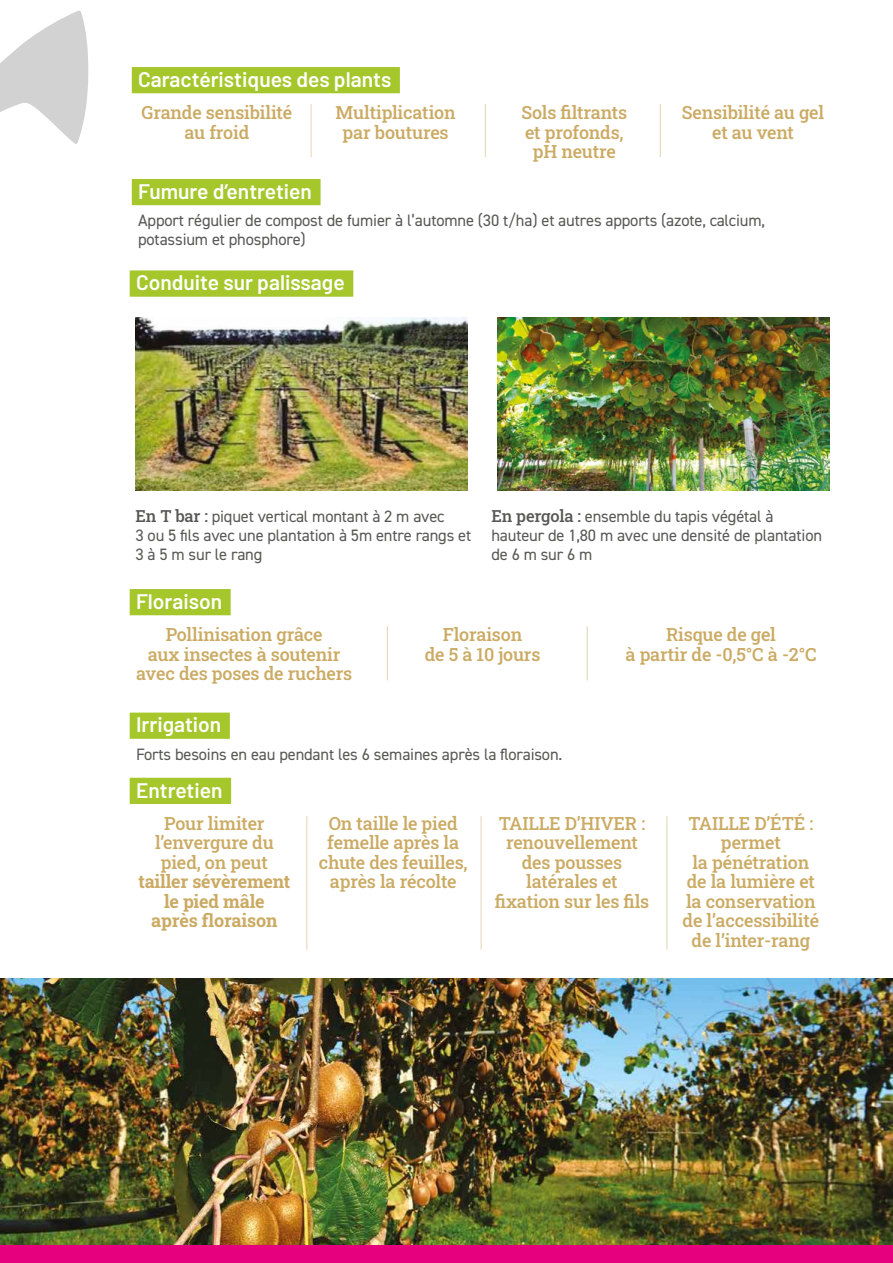
<style>
.page{position:relative;width:893px;height:1263px;background:#fff}
.page>*{position:absolute;margin:0;border:0;box-sizing:border-box;transform-origin:0 0}
.t1{font:600 21px "Barlow";color:#fff}
.t2{font:18px/19.5px "Roboto Slab";letter-spacing:-.01em;color:#cbaa63;text-align:center}
.t3{font:16.5px/18.8px "DIN2014";letter-spacing:-.01em;color:#575756}
.s1{font-family:"Roboto Slab"}
</style>
<div class="page">
<svg style="left:0;top:11px;width:88px;height:133px"></svg>
<div style="left:130px;top:270px;width:223px;height:27px;background:#a5c72b"></div>
<img style="left:497px;top:318px;width:332px;height:173px">
<img style="left:136px;top:318px;width:331px;height:173px">
<div style="left:130px;top:589px;width:101px;height:26px;background:#a5c72b"></div>
<div style="left:130px;top:713px;width:100px;height:26px;background:#a5c72b"></div>
<div style="left:130px;top:778px;width:101px;height:26px;background:#a5c72b"></div>
<img style="left:0;top:978px;width:893px;height:266px">
<div style="left:132px;top:67px;width:268px;height:26px;background:#a5c72b"></div>
<div style="left:132px;top:179px;width:189px;height:26px;background:#a5c72b"></div>
<hr style="left:311px;top:104px;width:1px;height:53px;background:#e5d3b1">
<hr style="left:485px;top:104px;width:1px;height:53px;background:#e5d3b1">
<hr style="left:660px;top:104px;width:1px;height:53px;background:#e5d3b1">
<hr style="left:306px;top:816px;width:1px;height:133px;background:#e5d3b1">
<hr style="left:481px;top:816px;width:1px;height:133px;background:#e5d3b1">
<hr style="left:666px;top:816px;width:1px;height:133px;background:#e5d3b1">
<hr style="left:387px;top:626px;width:1px;height:54px;background:#e5d3b1">
<hr style="left:587px;top:626px;width:1px;height:54px;background:#e5d3b1">
<div style="left:0;top:1244px;width:893px;height:19px;background:#e6007d"></div>
<p class="t1" style="left:138px;top:64px;width:255px">Caractéristiques des plants</p>
<p class="t2" style="left:142px;top:102px;width:152px">Grande sensibilité au froid</p>
<p class="t2" style="left:336px;top:102px;width:122px">Multiplication par boutures</p>
<p class="t2" style="left:521px;top:102px;width:107px">Sols filtrants et profonds, pH neutre</p>
<p class="t2" style="left:682px;top:102px;width:144px">Sensibilité au gel et au vent</p>
<p class="t1" style="left:138px;top:176px;width:175px">Fumure d’entretien</p>
<p class="t3" style="left:138px;top:211px;width:628px">Apport régulier de compost de fumier à l’automne (30 t/ha) et autres apports (azote, calcium, potassium et phosphore)</p>
<p class="t1" style="left:136px;top:267px;width:210px">Conduite sur palissage</p>
<p class="t3" style="left:136px;top:507px;width:337px"><span class="s1">En T bar :</span> piquet vertical montant à 2 m avec<br>3 ou 5 fils avec une plantation à 5m entre rangs et<br>3 à 5 m sur le rang</p>
<p class="t3" style="left:491px;top:507px;width:332px"><span class="s1">En pergola :</span> ensemble du tapis végétal à hauteur de 1,80 m avec une densité de plantation de 6 m sur 6 m</p>
<p class="t1" style="left:136px;top:586px;width:88px">Floraison</p>
<p class="t2" style="left:136px;top:624px;width:218px">Pollinisation grâce<br>aux insectes à soutenir avec des poses de ruchers</p>
<p class="t2" style="left:425px;top:624px;width:117px">Floraison<br>de 5 à 10 jours</p>
<p class="t2" style="left:626px;top:624px;width:193px">Risque de gel<br>à partir de -0,5°C à -2°C</p>
<p class="t1" style="left:136px;top:709px;width:87px">Irrigation</p>
<p class="t3" style="left:136px;top:744px;width:428px">Forts besoins en eau pendant les 6 semaines après la floraison.</p>
<p class="t1" style="left:136px;top:775px;width:88px">Entretien</p>
<p class="t2" style="left:138px;top:813px;width:153px">Pour limiter l’envergure du pied, on peut tailler sévèrement le pied mâle<br>après floraison</p>
<p class="t2" style="left:319px;top:813px;width:150px">On taille le pied femelle après la chute des feuilles, après la récolte</p>
<p class="t2" style="left:495px;top:813px;width:156px">TAILLE D’HIVER : renouvellement des pousses latérales et fixation sur les fils</p>
<p class="t2" style="left:683px;top:813px;width:138px">TAILLE D’ÉTÉ : permet<br>la pénétration de la lumière et la conservation de l’accessibilité de l’inter-rang</p>
</div>
